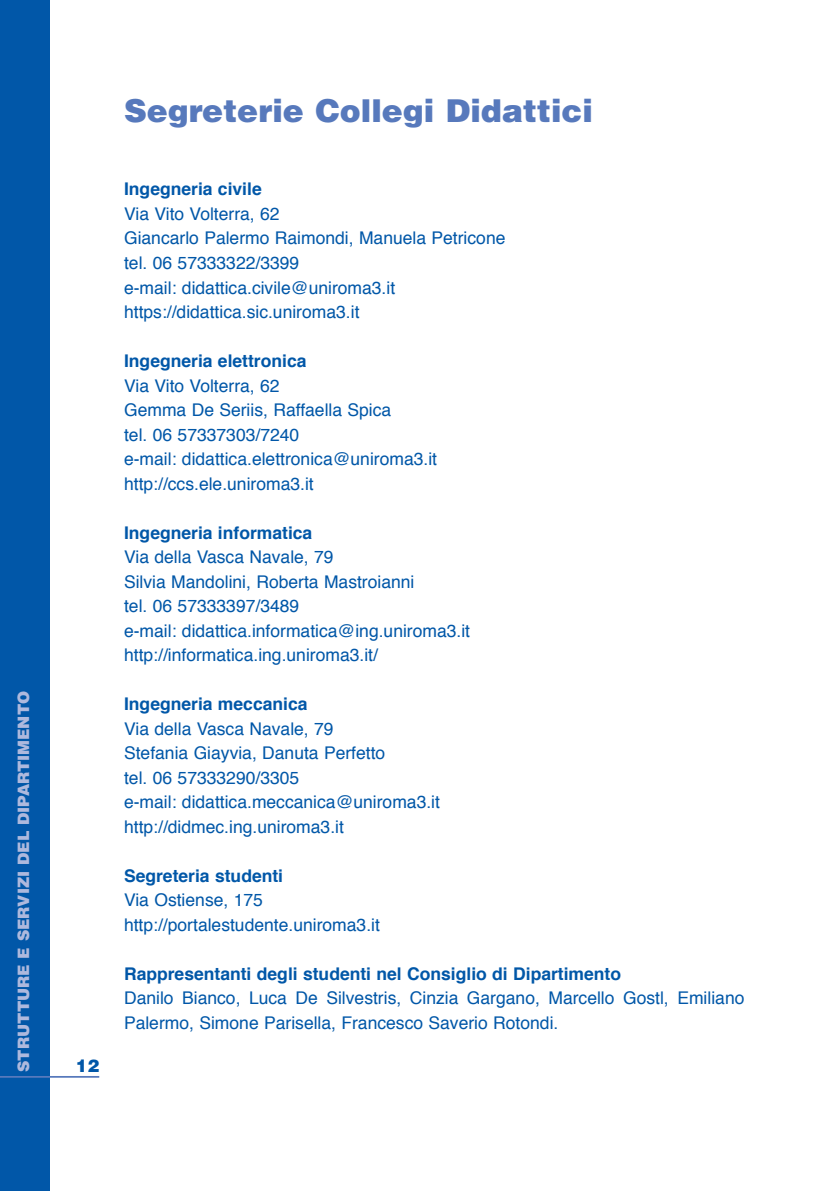
<style>
.page{position:relative;width:819px;height:1191px;background:#fff}
.page>*{position:absolute;margin:0;border:0;box-sizing:border-box;transform-origin:0 0}
.t1{font:900 31.5px "Helvetica";color:#5779bc}
.t2{font:17.5px/24.5px "Helvetica";color:#0157a8}
.t3{font:700 17.5px "Helvetica";color:#0157a8}
.t4{font:900 17.5px "Helvetica";color:#0157a8}
.t5{font:900 15.75px "Helvetica";color:#aeb9dd}
</style>
<div class="page">
<div style="left:0;top:0;width:50px;height:1191px;background:#0157a8"></div>
<hr style="left:0;top:1076px;width:99px;height:1px;background:#5779bc">
<p class="t5" style="left:14px;top:1071px;width:382px;rotate:-90deg">STRUTTURE E SERVIZI DEL DIPARTIMENTO</p>
<p class="t4" style="left:76px;top:1055px;width:25px">12</p>
<h1 class="t1" style="left:124px;top:93px;width:470px">Segreterie Collegi Didattici</h1>
<p class="t3" style="left:124px;top:182px;width:139px">Ingegneria civile</p>
<p class="t2" style="left:124px;top:203px;width:383px">Via Vito Volterra, 62<br>Giancarlo palermo raimondi, manuela petricone tel. 06 57333322/3399<br>e-mail: didattica.civile@uniroma3.it https://didattica.sic.uniroma3.it</p>
<p class="t3" style="left:124px;top:353px;width:184px">Ingegneria elettronica</p>
<p class="t2" style="left:124px;top:374px;width:314px">Via Vito Volterra, 62<br>Gemma De Seriis, raffaella Spica<br>tel. 06 57337303/7240<br>e-mail: didattica.elettronica@uniroma3.it http://ccs.ele.uniroma3.it</p>
<p class="t3" style="left:124px;top:525px;width:190px">Ingegneria informatica</p>
<p class="t2" style="left:124px;top:546px;width:347px">Via della Vasca navale, 79<br>Silvia mandolini, roberta mastroianni<br>tel. 06 57333397/3489<br>e-mail: didattica.informatica@ing.uniroma3.it http://informatica.ing.uniroma3.it/</p>
<p class="t3" style="left:124px;top:696px;width:185px">Ingegneria meccanica</p>
<p class="t2" style="left:124px;top:717px;width:317px">Via della Vasca navale, 79<br>Stefania Giayvia, Danuta perfetto<br>tel. 06 57333290/3305<br>e-mail: didattica.meccanica@uniroma3.it http://didmec.ing.uniroma3.it</p>
<p class="t3" style="left:124px;top:868px;width:161px">Segreteria studenti</p>
<p class="t2" style="left:124px;top:889px;width:257px">Via ostiense, 175 http://portalestudente.uniroma3.it</p>
<p class="t3" style="left:124px;top:966px;width:498px">Rappresentanti degli studenti nel Consiglio di Dipartimento</p>
<p class="t2" style="left:124px;top:987px;width:622px">Danilo Bianco, Luca De Silvestris, Cinzia Gargano, marcello Gostl, emiliano palermo, Simone parisella, Francesco Saverio rotondi.</p>
</div>
